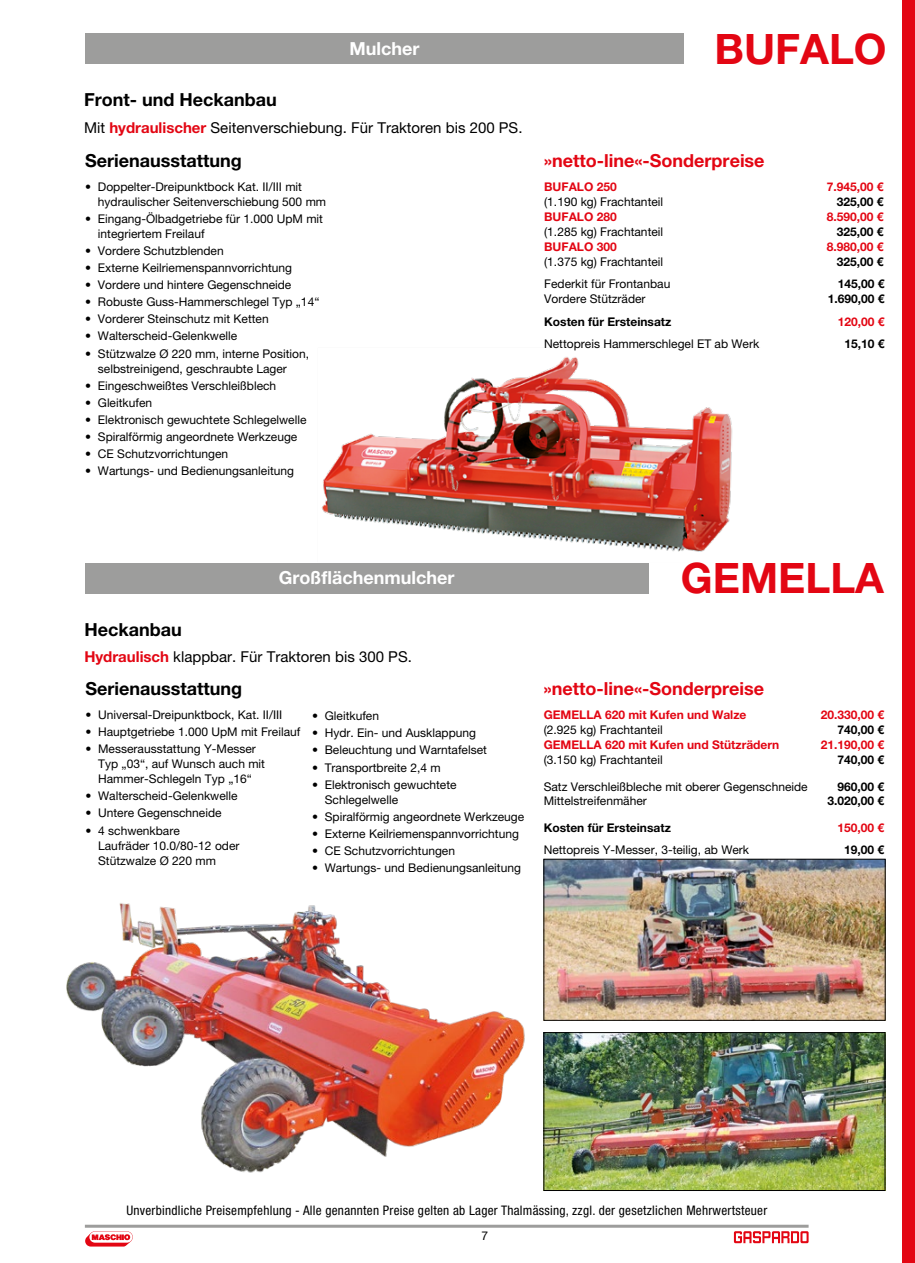
<style>
.page{position:relative;width:915px;height:1263px;background:#fff}
.page>*{position:absolute;margin:0;border:0;box-sizing:border-box;transform-origin:0 0}
.t1{font:700 42px "Helvetica Neue LT Pro";color:#e30613}
.t2{font:700 18px "Helvetica Neue LT Pro";color:#000}
.t3{font:700 18px "Helvetica Neue LT Pro";color:#e30613}
.t4{font:700 18px "Helvetica Neue LT Pro";color:#fff}
.t5{font:15px "Helvetica Neue LT Pro";color:#000}
.t6{font:condensed 13.2px "Helvetica Neue LT Pro";letter-spacing:.02em;color:#000}
.t7{font:12px/15px "Helvetica Neue LT Pro";color:#000}
.t8{font:700 12px "Helvetica Neue LT Pro";color:#e30613}
.t9{font:700 12px "Helvetica Neue LT Pro";color:#000}
.t10{font:12px "Helvetica Neue";color:#000}
.s1{font-weight:700;color:#e30613}
</style>
<div class="page">
<div style="left:901px;top:0;width:13px;height:1263px;background:#e30613"></div>
<svg style="left:85px;top:1231px;width:48px;height:15px"></svg>
<hr style="left:85px;top:1225px;width:723px;height:3px;background:#9d9d9c">
<svg style="left:733px;top:1231px;width:75px;height:12px"></svg>
<img style="left:321px;top:357px;width:412px;height:195px">
<img style="left:545px;top:861px;width:338px;height:157px">
<div style="left:543px;top:859px;width:342px;height:161px;border:1px solid #000"></div>
<img style="left:563px;top:1034px;width:319px;height:155px">
<div style="left:543px;top:1032px;width:341px;height:159px;border:1px solid #000"></div>
<img style="left:66px;top:886px;width:497px;height:305px">
<div style="left:85px;top:33px;width:598px;height:31px;background:#9d9d9c"></div>
<div style="left:85px;top:563px;width:563px;height:30px;background:#9d9d9c"></div>
<h2 class="t4" style="left:349px;top:37px;width:71px">Mulcher</h2>
<h2 class="t2" style="left:84px;top:89px;width:194px">Front- und Heckanbau</h2>
<p class="t5" style="left:84px;top:119px;width:440px">Mit <span class="s1">hydraulischer</span> Seitenverschiebung. Für Traktoren bis 200 PS.</p>
<h2 class="t2" style="left:85px;top:149px;width:158px">Serienausstattung</h2>
<p class="t7" style="left:98px;top:179px;width:230px;text-indent:-13px">• Doppelter-Dreipunktbock Kat. II/III mit hydraulischer Seitenverschiebung 500 mm</p>
<p class="t7" style="left:98px;top:211px;width:226px;text-indent:-13px">• Eingang-Ölbadgetriebe für 1.000 UpM mit integriertem Freilauf</p>
<p class="t7" style="left:85px;top:243px;width:140px">• Vordere Schutzblenden</p>
<p class="t7" style="left:85px;top:260px;width:208px">• Externe Keilriemenspannvorrichtung</p>
<p class="t7" style="left:85px;top:277px;width:208px">• Vordere und hintere Gegenschneide</p>
<p class="t7" style="left:85px;top:294px;width:236px">• Robuste Guss-Hammerschlegel Typ „14“</p>
<p class="t7" style="left:85px;top:311px;width:185px">• Vorderer Steinschutz mit Ketten</p>
<p class="t7" style="left:85px;top:328px;width:154px">• Walterscheid-Gelenkwelle</p>
<p class="t7" style="left:98px;top:346px;width:213px;text-indent:-13px">• Stützwalze Ø 220 mm, interne Position, selbstreinigend, geschraubte Lager</p>
<p class="t7" style="left:85px;top:378px;width:192px">• Eingeschweißtes Verschleißblech</p>
<p class="t7" style="left:85px;top:395px;width:68px">• Gleitkufen</p>
<p class="t7" style="left:85px;top:412px;width:223px">• Elektronisch gewuchtete Schlegelwelle</p>
<p class="t7" style="left:85px;top:429px;width:214px">• Spiralförmig angeordnete Werkzeuge</p>
<p class="t7" style="left:85px;top:446px;width:144px">• CE Schutzvorrichtungen</p>
<p class="t7" style="left:85px;top:463px;width:210px">• Wartungs- und Bedienungsanleitung</p>
<h1 class="t1" style="left:714px;top:23px;width:173px">BUFALO</h1>
<h2 class="t3" style="left:544px;top:149px;width:222px">»netto-line«-Sonderpreise</h2>
<p class="t8" style="left:544px;top:179px;width:74px">BUFALO 250</p>
<p class="t8" style="left:826px;top:179px;width:58px">7.945,00 €</p>
<p class="t7" style="left:544px;top:194px;width:120px">(1.190 kg) Frachtanteil</p>
<p class="t9" style="left:836px;top:194px;width:48px">325,00 €</p>
<p class="t8" style="left:544px;top:209px;width:74px">BUFALO 280</p>
<p class="t8" style="left:826px;top:209px;width:58px">8.590,00 €</p>
<p class="t7" style="left:544px;top:224px;width:120px">(1.285 kg) Frachtanteil</p>
<p class="t9" style="left:836px;top:224px;width:48px">325,00 €</p>
<p class="t8" style="left:544px;top:239px;width:74px">BUFALO 300</p>
<p class="t8" style="left:826px;top:239px;width:58px">8.980,00 €</p>
<p class="t7" style="left:544px;top:254px;width:120px">(1.375 kg) Frachtanteil</p>
<p class="t9" style="left:836px;top:254px;width:48px">325,00 €</p>
<p class="t7" style="left:544px;top:276px;width:128px">Federkit für Frontanbau</p>
<p class="t9" style="left:837px;top:276px;width:48px">145,00 €</p>
<p class="t7" style="left:544px;top:291px;width:103px">Vordere Stützräder</p>
<p class="t9" style="left:827px;top:291px;width:58px">1.690,00 €</p>
<p class="t9" style="left:544px;top:314px;width:129px">Kosten für Ersteinsatz</p>
<p class="t8" style="left:837px;top:314px;width:48px">120,00 €</p>
<p class="t7" style="left:544px;top:336px;width:216px">Nettopreis Hammerschlegel ET ab Werk</p>
<p class="t9" style="left:844px;top:336px;width:42px">15,10 €</p>
<h2 class="t4" style="left:279px;top:567px;width:177px">Großflächenmulcher</h2>
<h1 class="t1" style="left:680px;top:552px;width:204px">GEMELLA</h1>
<h2 class="t2" style="left:84px;top:618px;width:99px">Heckanbau</h2>
<p class="t5" style="left:84px;top:648px;width:329px"><span class="s1">Hydraulisch</span> klappbar. Für Traktoren bis 300 PS.</p>
<h2 class="t2" style="left:85px;top:678px;width:158px">Serienausstattung</h2>
<p class="t7" style="left:85px;top:707px;width:198px">• Universal-Dreipunktbock, Kat. II/III</p>
<p class="t7" style="left:85px;top:724px;width:216px">• Hauptgetriebe 1.000 UpM mit Freilauf</p>
<p class="t7" style="left:98px;top:741px;width:168px;text-indent:-13px">• Messerausstattung Y-Messer<br>Typ „03“, auf Wunsch auch mit<br>Hammer-Schlegeln Typ „16“</p>
<p class="t7" style="left:85px;top:788px;width:154px">• Walterscheid-Gelenkwelle</p>
<p class="t7" style="left:85px;top:805px;width:138px">• Untere Gegenschneide</p>
<p class="t7" style="left:98px;top:822px;width:143px;text-indent:-13px">• 4 schwenkbare<br>Laufräder 10.0/80-12 oder<br>Stützwalze Ø 220 mm</p>
<p class="t7" style="left:312px;top:708px;width:68px">• Gleitkufen</p>
<p class="t7" style="left:312px;top:725px;width:165px">• Hydr. Ein- und Ausklappung</p>
<p class="t7" style="left:312px;top:742px;width:176px">• Beleuchtung und Warntafelset</p>
<p class="t7" style="left:312px;top:760px;width:130px">• Transportbreite 2,4 m</p>
<p class="t7" style="left:324px;top:777px;width:133px;text-indent:-13px">• Elektronisch gewuchtete<br>Schlegelwelle</p>
<p class="t7" style="left:312px;top:809px;width:214px">• Spiralförmig angeordnete Werkzeuge</p>
<p class="t7" style="left:312px;top:826px;width:208px">• Externe Keilriemenspannvorrichtung</p>
<p class="t7" style="left:312px;top:843px;width:144px">• CE Schutzvorrichtungen</p>
<p class="t7" style="left:312px;top:860px;width:210px">• Wartungs- und Bedienungsanleitung</p>
<h2 class="t3" style="left:543px;top:678px;width:222px">»netto-line«-Sonderpreise</h2>
<p class="t8" style="left:543px;top:707px;width:204px">GEMELLA 620 mit Kufen und Walze</p>
<p class="t8" style="left:820px;top:707px;width:65px">20.330,00 €</p>
<p class="t7" style="left:543px;top:722px;width:120px">(2.925 kg) Frachtanteil</p>
<p class="t9" style="left:837px;top:722px;width:48px">740,00 €</p>
<p class="t8" style="left:543px;top:737px;width:237px">GEMELLA 620 mit Kufen und Stützrädern</p>
<p class="t8" style="left:820px;top:737px;width:65px">21.190,00 €</p>
<p class="t7" style="left:543px;top:752px;width:120px">(3.150 kg) Frachtanteil</p>
<p class="t9" style="left:837px;top:752px;width:48px">740,00 €</p>
<p class="t7" style="left:543px;top:779px;width:265px">Satz Verschleißbleche mit oberer Gegenschneide</p>
<p class="t9" style="left:837px;top:779px;width:48px">960,00 €</p>
<p class="t7" style="left:543px;top:793px;width:105px">Mittelstreifenmäher</p>
<p class="t9" style="left:827px;top:793px;width:58px">3.020,00 €</p>
<p class="t9" style="left:543px;top:820px;width:129px">Kosten für Ersteinsatz</p>
<p class="t8" style="left:837px;top:820px;width:48px">150,00 €</p>
<p class="t7" style="left:543px;top:842px;width:207px">Nettopreis Y-Messer, 3-teilig, ab Werk</p>
<p class="t9" style="left:843px;top:842px;width:42px">19,00 €</p>
<p class="t6" style="left:126px;top:1202px;width:642px">Unverbindliche Preisempfehlung - Alle genannten Preise gelten ab Lager Thalmässing, zzgl. der gesetzlichen Mehrwertsteuer</p>
<p class="t10" style="left:481px;top:1227px;width:8px">7</p>
</div>
